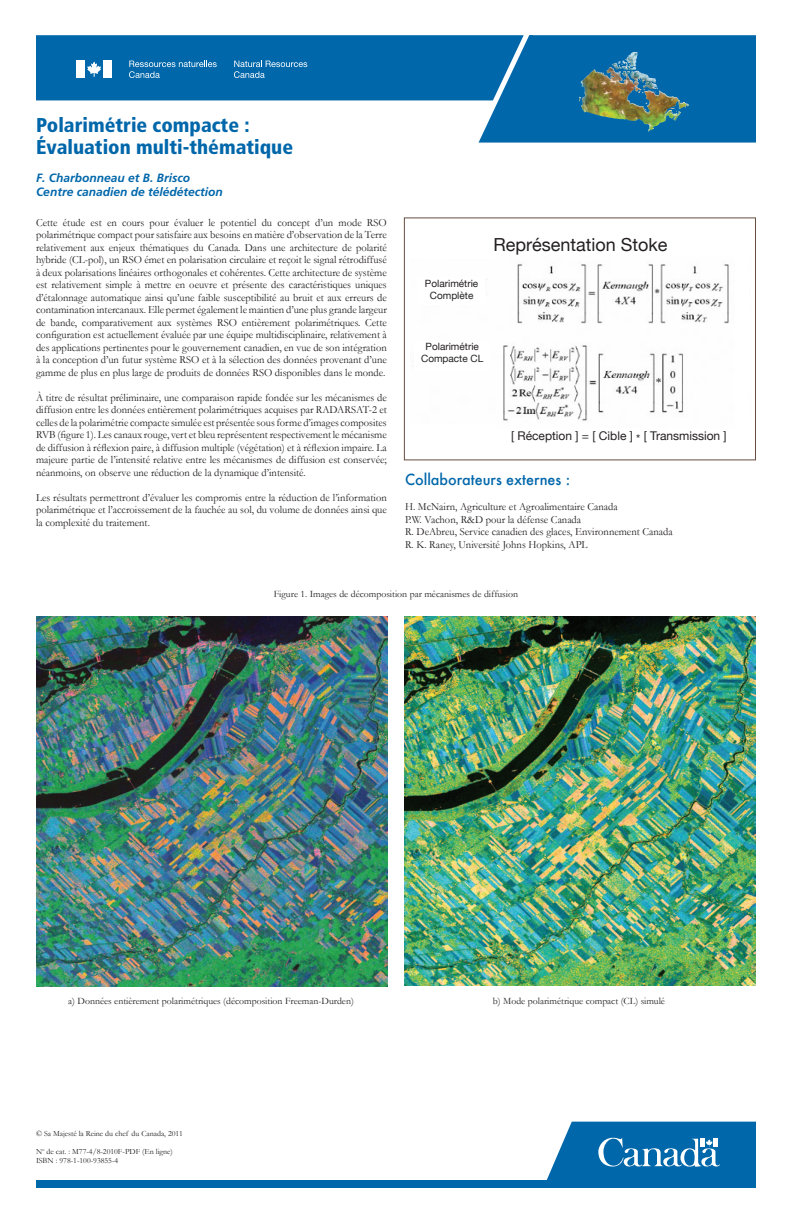
<style>
.page{position:relative;width:792px;height:1224px;background:#fff}
.page>*{position:absolute;margin:0;border:0;box-sizing:border-box;transform-origin:0 0}
.t1{font:900 condensed 20px/22px "Frutiger";color:#0067aa}
.t2{font:18px "Helvetica Neue";color:#231f20}
.t3{font:500 15px "Futura";color:#0067aa;scale:.96 1}
.t4{font:italic 700 12px "Frutiger";color:#0067aa}
.t5{font:12px "Helvetica Neue";color:#231f20}
.t6{font:11px/12.5px "Garamond";color:#231f20;text-align:justify;scale:.96 1}
.t7{font:10px "Helvetica Neue";color:#231f20}
.t8{font:9.8px "Garamond";color:#231f20}
.t9{font:8px/9px "Garamond";color:#231f20}
</style>
<div class="page">
<svg style="left:36px;top:35px;width:720px;height:108px"></svg>
<img style="left:618px;top:52px;width:19px;height:18px">
<svg style="left:543px;top:1122px;width:213px;height:59px"></svg>
<div style="left:36px;top:1181px;width:720px;height:7px;background:#0067aa"></div>
<div style="left:404px;top:217px;width:352px;height:243px;border:1px solid #674e3f"></div>
<img style="left:36px;top:616px;width:352px;height:370px">
<img style="left:404px;top:616px;width:352px;height:370px">
<img style="left:503px;top:264px;width:226px;height:157px">
<p class="t1" style="left:36px;top:114px;width:259px">Polarimétrie compacte :<br>Évaluation multi-thématique</p>
<p class="t4" style="left:36px;top:171px;width:156px">F. Charbonneau et B. Brisco</p>
<p class="t4" style="left:36px;top:185px;width:188px">Centre canadien de télédétection</p>
<p class="t6" style="left:36px;top:216px;width:367px">Cette étude est en cours pour évaluer le potentiel du concept d’un mode RSO polarimétrique compact pour satisfaire aux besoins en matière d’observation de la Terre relativement aux enjeux thématiques du Canada. Dans une architecture de polarité hybride (CL-pol), un RSO émet en polarisation circulaire et reçoit le signal rétrodiffusé à deux polarisations linéaires orthogonales et cohérentes. Cette architecture de système est relativement simple à mettre en oeuvre et présente des caractéristiques uniques d’étalonnage automatique ainsi qu’une faible susceptibilité au bruit et aux erreurs de contamination intercanaux. Elle permet également le maintien d’une plus grande largeur de bande, comparativement aux systèmes RSO entièrement polarimétriques. Cette configuration est actuellement évaluée par une équipe multidisciplinaire, relativement à des applications pertinentes pour le gouvernement canadien, en vue de son intégration à la conception d’un futur système RSO et à la sélection des données provenant d’une gamme de plus en plus large de produits de données RSO disponibles dans le monde.</p>
<p class="t6" style="left:36px;top:391px;width:367px">À titre de résultat préliminaire, une comparaison rapide fondée sur les mécanismes de diffusion entre les données entièrement polarimétriques acquises par RADARSAT-2 et celles de la polarimétrie compacte simulée est présentée sous forme d’images composites RVB (figure 1). Les canaux rouge, vert et bleu représentent respectivement le mécanisme de diffusion à réflexion paire, à diffusion multiple (végétation) et à réflexion impaire. La majeure partie de l’intensité relative entre les mécanismes de diffusion est conservée; néanmoins, on observe une réduction de la dynamique d’intensité.</p>
<p class="t6" style="left:36px;top:491px;width:367px">Les résultats permettront d’évaluer les compromis entre la réduction de l’information polarimétrique et l’accroissement de la fauchée au sol, du volume de données ainsi que la complexité du traitement.</p>
<p class="t7" style="left:425px;top:278px;width:55px">Polarimétrie</p>
<p class="t7" style="left:430px;top:290px;width:45px">Complète</p>
<p class="t2" style="left:493px;top:234px;width:176px">Représentation Stoke</p>
<p class="t7" style="left:426px;top:341px;width:55px">Polarimétrie</p>
<p class="t7" style="left:421px;top:353px;width:64px">Compacte CL</p>
<p class="t5" style="left:511px;top:429px;width:217px">[ Réception ] = [ Cible ] * [ Transmission ]</p>
<p class="t3" style="left:405px;top:469px;width:174px">Collaborateurs externes :</p>
<p class="t6" style="left:405px;top:500px;width:223px">H. McNairn, Agriculture et Agroalimentaire Canada</p>
<p class="t6" style="left:405px;top:513px;width:185px">P.W. Vachon, R&amp;D pour la défense Canada</p>
<p class="t6" style="left:405px;top:525px;width:280px">R. DeAbreu, Service canadien des glaces, Environnement Canada</p>
<p class="t6" style="left:405px;top:538px;width:192px">R. K. Raney, Université Johns Hopkins, APL</p>
<p class="t8" style="left:274px;top:588px;width:246px">Figure 1. Images de décomposition par mécanismes de diffusion</p>
<p class="t8" style="left:68px;top:995px;width:287px">a) Données entièrement polarimétriques (décomposition Freeman-Durden)</p>
<p class="t9" style="left:36px;top:1128px;width:149px">© Sa Majesté la Reine du chef du Canada, 2011</p>
<p class="t9" style="left:36px;top:1146px;width:138px">N<sup>o</sup> de cat. : M77-4/8-2010F-PDF (En ligne)<br>ISBN : 978-1-100-93855-4</p>
<p class="t8" style="left:493px;top:995px;width:174px">b) Mode polarimétrique compact (CL) simulé</p>
</div>
